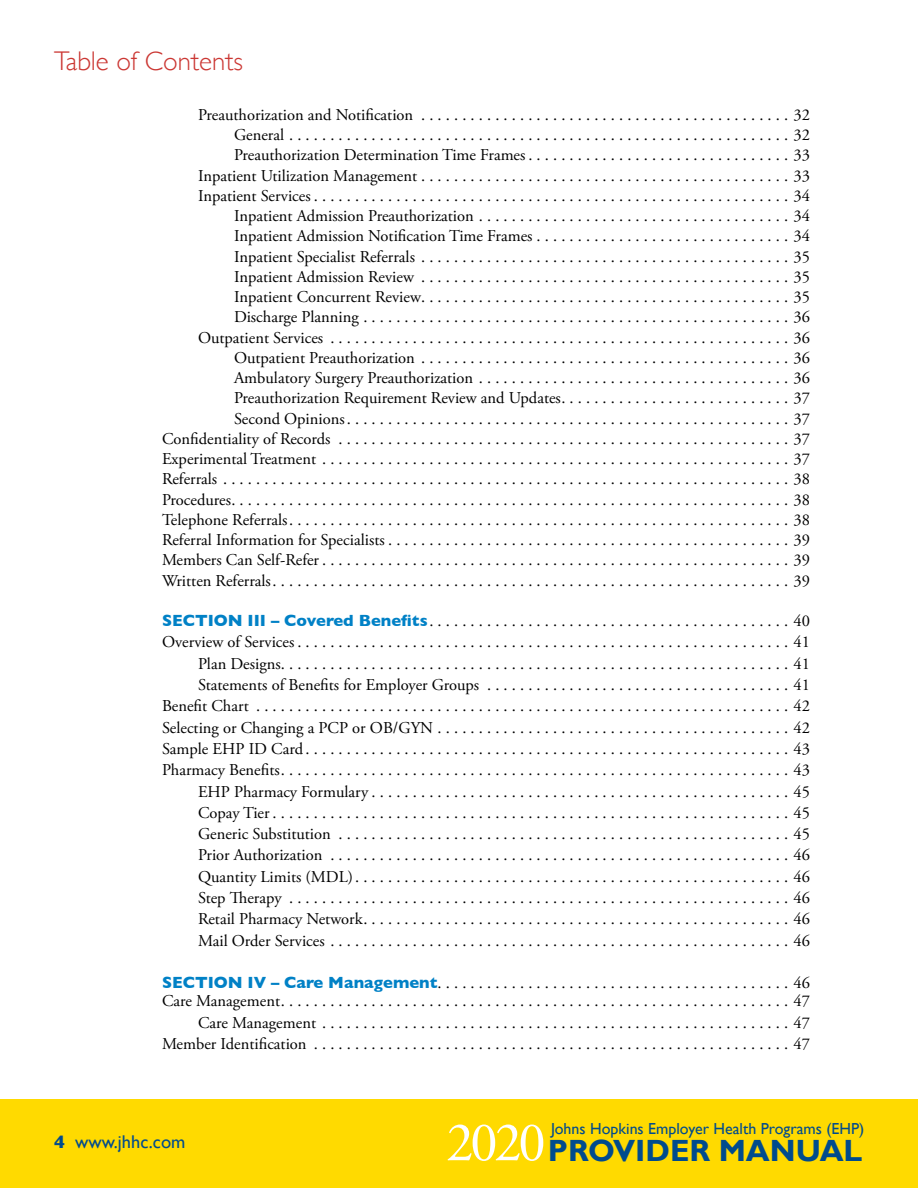
<style>
.page{position:relative;width:918px;height:1188px;background:#fff}
.page>*{position:absolute;margin:0;border:0;box-sizing:border-box;transform-origin:0 0}
.t1{font:55.8px "Adobe Garamond Pro";color:#fff}
.t2{font:700 30.75px "Gill Sans";color:#004b8d}
.t3{font:300 27px "Gill Sans";color:#cb3733}
.t4{font:18.45px "Gill Sans";color:#004b8d}
.t5{font:16.5px/20.2px "Adobe Garamond Pro";color:#000;text-align:right}
.t6{font:15.9px "Gill Sans";color:#004b8d}
.s1{font-family:"Gill Sans";font-weight:700;color:#0081c6}
.s2{font-weight:700}
</style>
<div class="page">
<div style="left:0;top:1099px;width:918px;height:89px;background:#ffda00"></div>
<h3 class="t3" style="left:54px;top:40px;width:191px">Table of Contents</h3>
<p class="t5" style="left:162px;top:105px;width:650px">Preauthorization and Notification . . . . . . . . . . . . . . . . . . . . . . . . . . . . . . . . . . . . . . . . . . . . . 32<br>General . . . . . . . . . . . . . . . . . . . . . . . . . . . . . . . . . . . . . . . . . . . . . . . . . . . . . . . . . . . . . 32<br>Preauthorization Determination Time Frames . . . . . . . . . . . . . . . . . . . . . . . . . . . . . . . . 33<br>Inpatient Utilization Management . . . . . . . . . . . . . . . . . . . . . . . . . . . . . . . . . . . . . . . . . . . . . 33<br>Inpatient Services . . . . . . . . . . . . . . . . . . . . . . . . . . . . . . . . . . . . . . . . . . . . . . . . . . . . . . . . . . 34<br>Inpatient Admission Preauthorization . . . . . . . . . . . . . . . . . . . . . . . . . . . . . . . . . . . . . . 34<br>Inpatient Admission Notification Time Frames . . . . . . . . . . . . . . . . . . . . . . . . . . . . . . . 34<br>Inpatient Specialist Referrals . . . . . . . . . . . . . . . . . . . . . . . . . . . . . . . . . . . . . . . . . . . . . 35<br>Inpatient Admission Review . . . . . . . . . . . . . . . . . . . . . . . . . . . . . . . . . . . . . . . . . . . . . 35<br>Inpatient Concurrent Review . . . . . . . . . . . . . . . . . . . . . . . . . . . . . . . . . . . . . . . . . . . . . 35<br>Discharge Planning . . . . . . . . . . . . . . . . . . . . . . . . . . . . . . . . . . . . . . . . . . . . . . . . . . . . 36<br>Outpatient Services . . . . . . . . . . . . . . . . . . . . . . . . . . . . . . . . . . . . . . . . . . . . . . . . . . . . . . . . 36<br>Outpatient Preauthorization . . . . . . . . . . . . . . . . . . . . . . . . . . . . . . . . . . . . . . . . . . . . . 36<br>Ambulatory Surgery Preauthorization . . . . . . . . . . . . . . . . . . . . . . . . . . . . . . . . . . . . . . 36<br>Preauthorization Requirement Review and Updates . . . . . . . . . . . . . . . . . . . . . . . . . . . . 37<br>Second Opinions . . . . . . . . . . . . . . . . . . . . . . . . . . . . . . . . . . . . . . . . . . . . . . . . . . . . . . 37<br>Confidentiality of Records . . . . . . . . . . . . . . . . . . . . . . . . . . . . . . . . . . . . . . . . . . . . . . . . . . . . . . . 37<br>Experimental Treatment . . . . . . . . . . . . . . . . . . . . . . . . . . . . . . . . . . . . . . . . . . . . . . . . . . . . . . . . . 37<br>Referrals . . . . . . . . . . . . . . . . . . . . . . . . . . . . . . . . . . . . . . . . . . . . . . . . . . . . . . . . . . . . . . . . . . . . . 38<br>Procedures . . . . . . . . . . . . . . . . . . . . . . . . . . . . . . . . . . . . . . . . . . . . . . . . . . . . . . . . . . . . . . . . . . . . 38<br>Telephone Referrals . . . . . . . . . . . . . . . . . . . . . . . . . . . . . . . . . . . . . . . . . . . . . . . . . . . . . . . . . . . . . 38<br>Referral Information for Specialists . . . . . . . . . . . . . . . . . . . . . . . . . . . . . . . . . . . . . . . . . . . . . . . . . 39<br>Members Can Self-Refer . . . . . . . . . . . . . . . . . . . . . . . . . . . . . . . . . . . . . . . . . . . . . . . . . . . . . . . . . 39<br>Written Referrals . . . . . . . . . . . . . . . . . . . . . . . . . . . . . . . . . . . . . . . . . . . . . . . . . . . . . . . . . . . . . . . 39</p>
<p class="t5" style="left:162px;top:611px;width:650px;line-height:21.3px"><span class="s1">SECTION III – Covered Benefits</span> . . . . . . . . . . . . . . . . . . . . . . . . . . . . . . . . . . . . . . . . . . . . 40<br>Overview of Services . . . . . . . . . . . . . . . . . . . . . . . . . . . . . . . . . . . . . . . . . . . . . . . . . . . . . . . . . . . . 41<br>Plan Designs . . . . . . . . . . . . . . . . . . . . . . . . . . . . . . . . . . . . . . . . . . . . . . . . . . . . . . . . . . . . . . 41<br>Statements of Benefits for Employer Groups . . . . . . . . . . . . . . . . . . . . . . . . . . . . . . . . . . . . . 41<br>Benefit Chart . . . . . . . . . . . . . . . . . . . . . . . . . . . . . . . . . . . . . . . . . . . . . . . . . . . . . . . . . . . . . . . . . 42<br>Selecting or Changing a PCP or OB/GYN . . . . . . . . . . . . . . . . . . . . . . . . . . . . . . . . . . . . . . . . . . . 42<br>Sample EHP ID Card . . . . . . . . . . . . . . . . . . . . . . . . . . . . . . . . . . . . . . . . . . . . . . . . . . . . . . . . . . . 43<br>Pharmacy Benefits . . . . . . . . . . . . . . . . . . . . . . . . . . . . . . . . . . . . . . . . . . . . . . . . . . . . . . . . . . . . . . 43<br>EHP Pharmacy Formulary . . . . . . . . . . . . . . . . . . . . . . . . . . . . . . . . . . . . . . . . . . . . . . . . . . . 45<br>Copay Tier . . . . . . . . . . . . . . . . . . . . . . . . . . . . . . . . . . . . . . . . . . . . . . . . . . . . . . . . . . . . . . . 45<br>Generic Substitution . . . . . . . . . . . . . . . . . . . . . . . . . . . . . . . . . . . . . . . . . . . . . . . . . . . . . . . 45<br>Prior Authorization . . . . . . . . . . . . . . . . . . . . . . . . . . . . . . . . . . . . . . . . . . . . . . . . . . . . . . . . 46<br>Quantity Limits (MDL) . . . . . . . . . . . . . . . . . . . . . . . . . . . . . . . . . . . . . . . . . . . . . . . . . . . . . 46<br>Step Therapy . . . . . . . . . . . . . . . . . . . . . . . . . . . . . . . . . . . . . . . . . . . . . . . . . . . . . . . . . . . . . 46<br>Retail Pharmacy Network . . . . . . . . . . . . . . . . . . . . . . . . . . . . . . . . . . . . . . . . . . . . . . . . . . . . 46<br>Mail Order Services . . . . . . . . . . . . . . . . . . . . . . . . . . . . . . . . . . . . . . . . . . . . . . . . . . . . . . . . 46</p>
<p class="t5" style="left:162px;top:975px;width:650px;line-height:17.5px;text-align:left"><span class="s1">SECTION IV – Care Management</span> . . . . . . . . . . . . . . . . . . . . . . . . . . . . . . . . . . . . . . . . . . . 46<br>Care Management . . . . . . . . . . . . . . . . . . . . . . . . . . . . . . . . . . . . . . . . . . . . . . . . . . . . . . . . . . . . . . 47</p>
<p class="t5" style="left:162px;top:1012px;width:650px;line-height:21.8px">Care Management . . . . . . . . . . . . . . . . . . . . . . . . . . . . . . . . . . . . . . . . . . . . . . . . . . . . . . . . . 47<br>Member Identification . . . . . . . . . . . . . . . . . . . . . . . . . . . . . . . . . . . . . . . . . . . . . . . . . . . . . . . . . . 47</p>
<p class="t4" style="left:54px;top:1131px;width:133px"><span class="s2">4</span> www.jhhc.com</p>
<h1 class="t1" style="left:446px;top:1109px;width:101px">2020</h1>
<p class="t6" style="left:551px;top:1119px;width:315px">Johns Hopkins Employer Health Programs (EHP)</p>
<h2 class="t2" style="left:548px;top:1132px;width:316px">PROVIDER MANUAL</h2>
</div>
